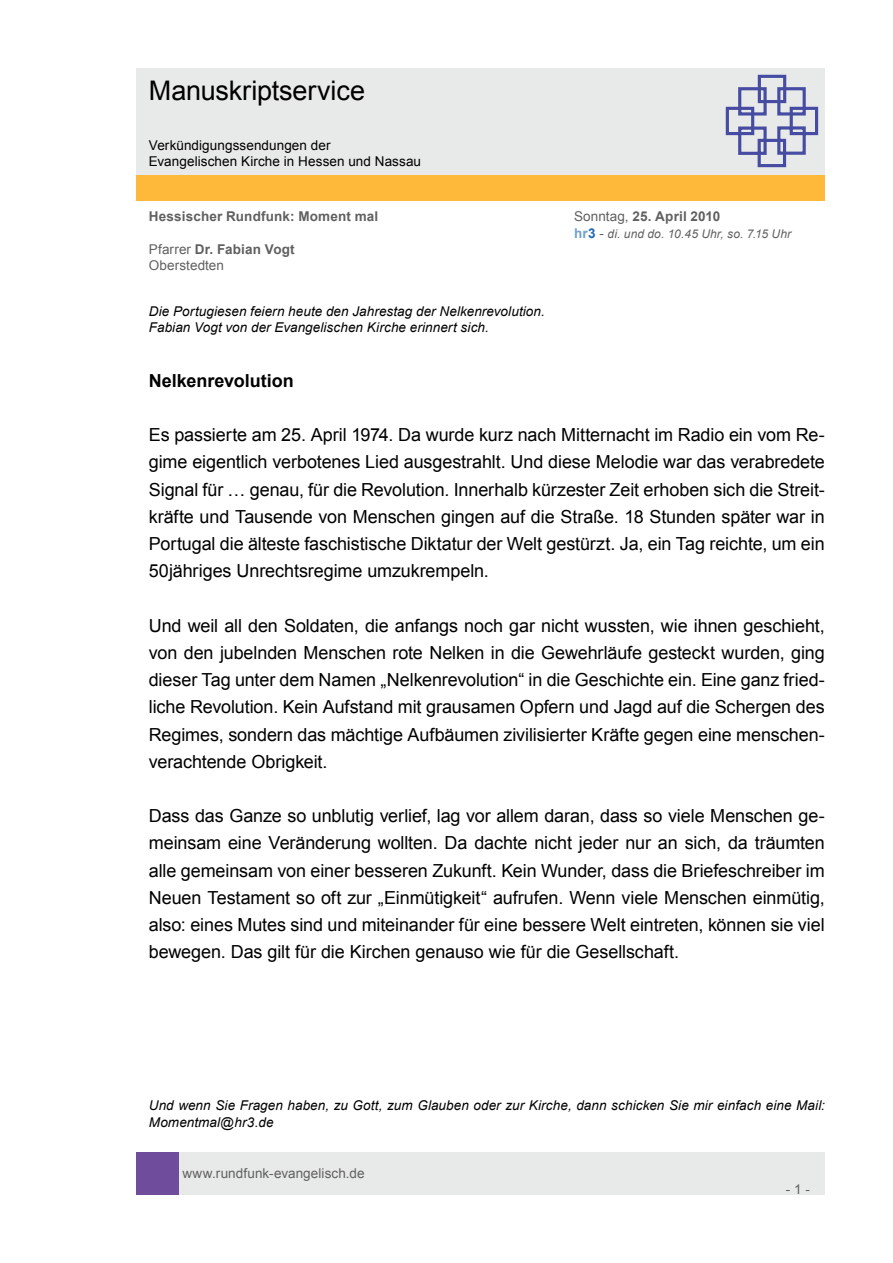
<style>
.page{position:relative;width:893px;height:1263px;background:#fff}
.page>*{position:absolute;margin:0;border:0;box-sizing:border-box;transform-origin:0 0}
.t1{font:27px "Arial";letter-spacing:-.005em;color:#000}
.t2{font:18px/27.2px "Arial";letter-spacing:-.005em;color:#000;text-align:justify}
.t3{font:700 18px "Arial";color:#000}
.t4{font:italic 13.5px/16.2px "Arial";letter-spacing:.005em;color:#000}
.t5{font:13.5px/16.2px "Arial";letter-spacing:.005em;color:#606060}
.t6{font:13.5px/16.2px "Arial";letter-spacing:.005em;color:#000}
.t7{font:700 13.5px "Arial";letter-spacing:.015em;color:#606060}
.t8{font:italic 12px "Arial";letter-spacing:.01em;color:#606060}
.s1{font-weight:400}
.s2{font-weight:700;font-style:normal;font-size:13.5px;color:#71a0cc}
.s3{font-weight:700;font-style:normal;font-size:13.5px;color:#2369b2}
.s4{font-style:normal;font-size:13.5px}
.s5{font-weight:700}
</style>
<div class="page">
<div style="left:179px;top:1152px;width:646px;height:43px;background:#e8e9e9"></div>
<div style="left:136px;top:1152px;width:43px;height:43px;background:#704c9c"></div>
<div style="left:136px;top:175px;width:689px;height:26px;background:#ffb93a"></div>
<div style="left:136px;top:68px;width:689px;height:106px;background:#e8e9e9"></div>
<svg style="left:725px;top:74px;width:94px;height:94px"></svg>
<h1 class="t1" style="left:149px;top:73px;width:218px">Manuskriptservice</h1>
<p class="t6" style="left:149px;top:137px;width:274px">Verkündigungssendungen der<br>Evangelischen Kirche in Hessen und Nassau</p>
<p class="t7" style="left:149px;top:208px;width:231px">Hessischer Rundfunk: Moment mal</p>
<p class="t7" style="left:574px;top:208px;width:148px"><span class="s1">Sonntag,</span> 25. April 2010</p>
<p class="t8" style="left:574px;top:226px;width:219px"><span class="s2">hr</span><span class="s3">3</span> <span class="s4">-</span> di. und do. 10.45 Uhr, so. 7.15 Uhr</p>
<p class="t5" style="left:149px;top:241px;width:147px">Pfarrer <span class="s5">Dr. Fabian Vogt<br></span>Oberstedten</p>
<p class="t4" style="left:149px;top:303px;width:398px">Die Portugiesen feiern heute den Jahrestag der Nelkenrevolution.<br>Fabian Vogt von der Evangelischen Kirche erinnert sich.</p>
<p class="t3" style="left:149px;top:368px;width:147px">Nelkenrevolution</p>
<p class="t2" style="left:149px;top:421px;width:678px">Es passierte am 25. April 1974. Da wurde kurz nach Mitternacht im Radio ein vom Re&shy;gime eigentlich verbotenes Lied ausgestrahlt. Und diese Melodie war das verabredete Signal für … genau, für die Revolution. Innerhalb kürzester Zeit erhoben sich die Streit&shy;kräfte und Tausende von Menschen gingen auf die Straße. 18 Stunden später war in Portugal die älteste faschistische Diktatur der Welt gestürzt. Ja, ein Tag reichte, um ein 50jähriges Unrechtsregime umzukrempeln.</p>
<p class="t2" style="left:149px;top:612px;width:678px">Und weil all den Soldaten, die anfangs noch gar nicht wussten, wie ihnen geschieht, von den jubelnden Menschen rote Nelken in die Gewehrläufe gesteckt wurden, ging dieser Tag unter dem Namen „Nelkenrevolution“ in die Geschichte ein. Eine ganz fried&shy;liche Revolution. Kein Aufstand mit grausamen Opfern und Jagd auf die Schergen des Regimes, sondern das mächtige Aufbäumen zivilisierter Kräfte gegen eine menschen&shy;verachtende Obrigkeit.</p>
<p class="t2" style="left:149px;top:802px;width:678px">Dass das Ganze so unblutig verlief, lag vor allem daran, dass so viele Menschen ge&shy;meinsam eine Veränderung wollten. Da dachte nicht jeder nur an sich, da träumten alle gemeinsam von einer besseren Zukunft. Kein Wunder, dass die Briefeschreiber im Neuen Testament so oft zur „Einmütigkeit“ aufrufen. Wenn viele Menschen einmütig, also: eines Mutes sind und miteinander für eine bessere Welt eintreten, können sie viel bewegen. Das gilt für die Kirchen genauso wie für die Gesellschaft.</p>
<p class="t4" style="left:149px;top:1098px;width:677px">Und wenn Sie Fragen haben, zu Gott, zum Glauben oder zur Kirche, dann schicken Sie mir einfach eine Mail:<br>Momentmal@hr3.de</p>
<p class="t5" style="left:182px;top:1165px;width:184px">www.rundfunk-evangelisch.de</p>
<p class="t5" style="left:786px;top:1181px;width:26px">- 1 -</p>
</div>
